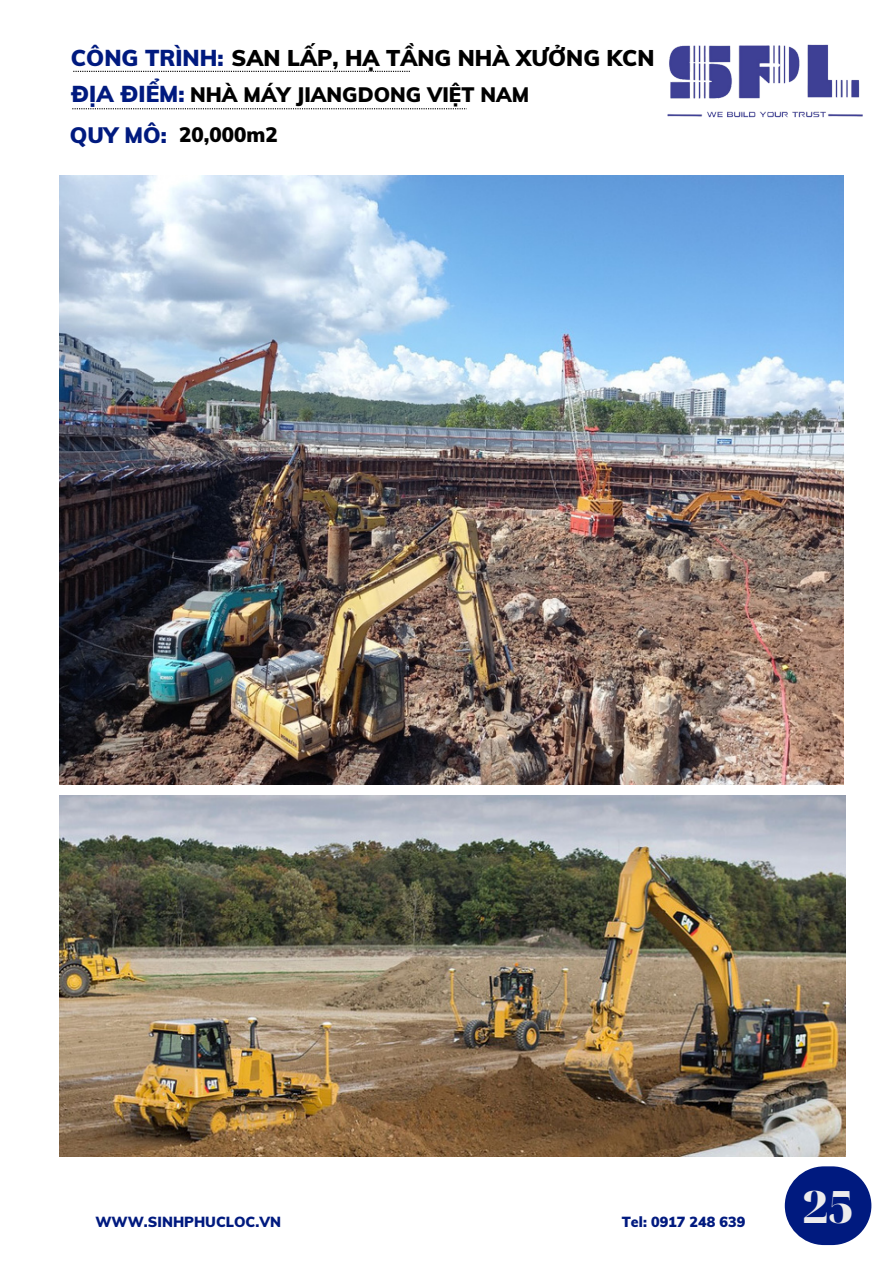
<style>
.page{position:relative;width:893px;height:1264px;background:#fff}
.page>*{position:absolute;margin:0;border:0;box-sizing:border-box;transform-origin:0 0}
.t1{font:900 44.7px "Noto Serif Display";color:#edecec}
.t2{font:900 22.35px "Muli";color:#000}
.t3{font:900 21.9px "Muli";color:#001a7f}
.t4{font:900 20.4px "Muli";color:#000}
.t5{font:900 14.25px "Muli";color:#001a7f}
.s1{font-size:22.5px;color:#001a7f}
</style>
<div class="page">
<svg style="left:73px;top:71px;width:337px;height:1px"></svg>
<svg style="left:72px;top:108px;width:394px;height:1px"></svg>
<img style="left:59px;top:176px;width:784px;height:608px">
<img style="left:59px;top:795px;width:786px;height:361px">
<svg style="left:784px;top:1166px;width:87px;height:78px"></svg>
<img style="left:667px;top:44px;width:196px;height:74px">
<p class="t2" style="left:71px;top:43px;width:585px"><span class="s1">CÔNG TRÌNH:</span> SAN LẤP, HẠ TẦNG NHÀ XƯỞNG KCN</p>
<p class="t4" style="left:71px;top:82px;width:460px"><span class="s1">ĐỊA ĐIỂM:</span> NHÀ MÁY JIANGDONG VIỆT NAM</p>
<p class="t3" style="left:70px;top:121px;width:98px">QUY MÔ:</p>
<p class="t4" style="left:179px;top:121px;width:100px">20,000m2</p>
<p class="t5" style="left:95px;top:1212px;width:187px">WWW.SINHPHUCLOC.VN</p>
<p class="t5" style="left:621px;top:1212px;width:125px">Tel: 0917 248 639</p>
<p class="t1" style="left:802px;top:1175px;width:52px">25</p>
</div>
